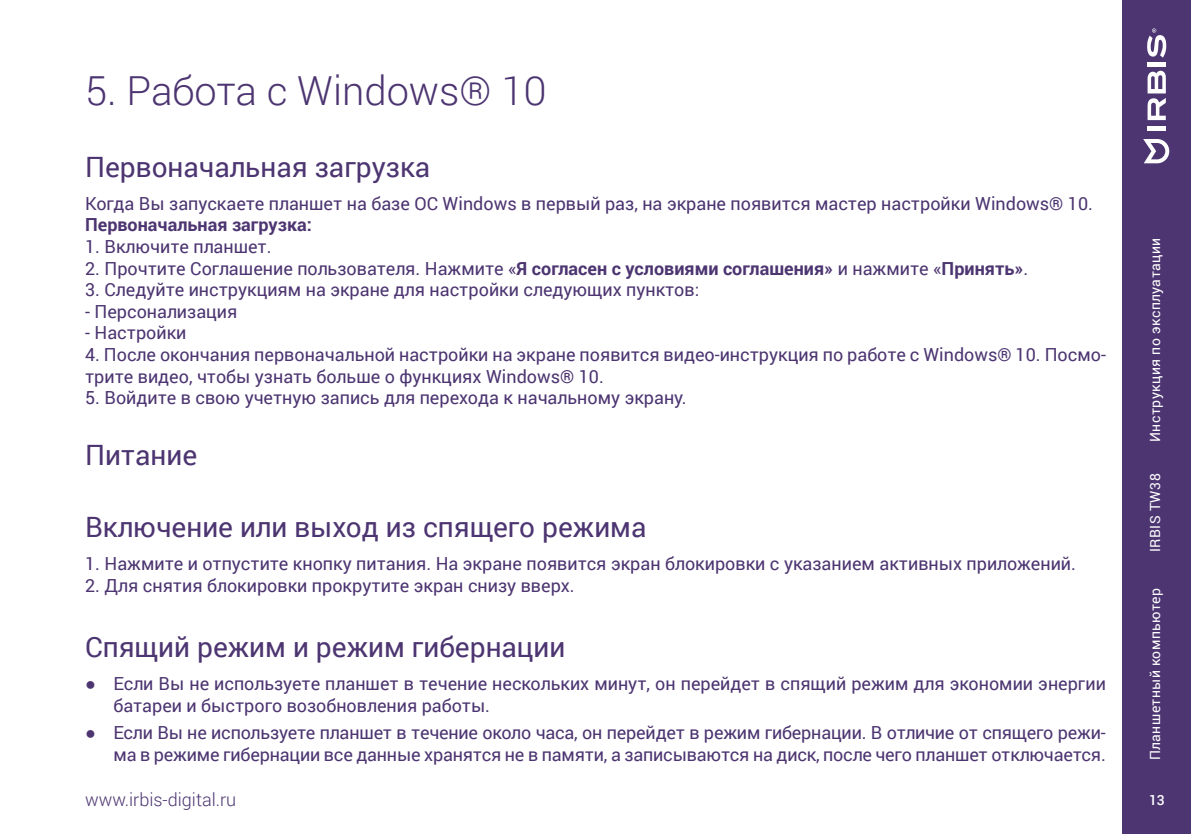
<style>
.page{position:relative;width:1191px;height:834px;background:#fff}
.page>*{position:absolute;margin:0;border:0;box-sizing:border-box;transform-origin:0 0}
.t1{font:300 40px "Roboto";color:#4c3571}
.t2{font:28px "Roboto";color:#4c3571}
.t3{font:18px/21.6px "Roboto";color:#4c3571}
.t4{font:700 18px "Roboto";color:#4c3571}
.t5{font:300 18px "Roboto";color:#4c3571}
.t6{font:14px "Roboto";letter-spacing:.03em;color:#fff}
.t7{font:500 14px "Roboto";color:#fff}
.s1{font-weight:700}
.s2{font-family:"Arial"}
</style>
<div class="page">
<div style="left:1123px;top:0;width:68px;height:833px;background:#4c3571"></div>
<svg style="left:1143px;top:139px;width:26px;height:24px"></svg>
<svg style="left:1147px;top:70px;width:18px;height:50px"></svg>
<hr style="left:1147px;top:126px;width:18px;height:4px;background:#fff">
<hr style="left:1147px;top:62px;width:18px;height:4px;background:#fff">
<svg style="left:1147px;top:28px;width:19px;height:30px"></svg>
<h1 class="t1" style="left:85px;top:63px;width:463px">5. Работа с Windows® 10</h1>
<h2 class="t2" style="left:85px;top:147px;width:347px">Первоначальная загрузка</h2>
<p class="t3" style="left:85px;top:192px;width:1009px">Когда Вы запускаете планшет на базе ОС Windows в первый раз, на экране появится мастер настройки Windows® 10.</p>
<p class="t4" style="left:85px;top:212px;width:228px">Первоначальная загрузка:</p>
<p class="t3" style="left:85px;top:235px;width:188px">1. Включите планшет.</p>
<p class="t3" style="left:85px;top:257px;width:944px">2. Прочтите Соглашение пользователя. Нажмите «<span class="s1">Я согласен с условиями соглашения»</span> и нажмите «<span class="s1">Принять»</span>.</p>
<p class="t3" style="left:85px;top:278px;width:615px">3. Следуйте инструкциям на экране для настройки следующих пунктов:</p>
<p class="t3" style="left:85px;top:300px;width:154px">- Персонализация</p>
<p class="t3" style="left:85px;top:321px;width:103px">- Настройки</p>
<p class="t3" style="left:85px;top:343px;width:1022px">4. После окончания первоначальной настройки на экране появится видео-инструкция по работе с Windows® 10. Посмо&shy;трите видео, чтобы узнать больше о функциях Windows® 10.</p>
<p class="t3" style="left:85px;top:386px;width:603px">5. Войдите в свою учетную запись для перехода к начальному экрану.</p>
<h2 class="t2" style="left:85px;top:435px;width:114px">Питание</h2>
<h2 class="t2" style="left:85px;top:507px;width:563px">Включение или выход из спящего режима</h2>
<p class="t3" style="left:85px;top:552px;width:992px">1. Нажмите и отпустите кнопку питания. На экране появится экран блокировки с указанием активных приложений.</p>
<p class="t3" style="left:85px;top:573px;width:491px">2. Для снятия блокировки прокрутите экран снизу вверх.</p>
<h2 class="t2" style="left:85px;top:627px;width:482px">Спящий режим и режим гибернации</h2>
<p class="t3" style="left:113px;top:672px;width:994px;text-indent:-28px"><span class="s2">●</span> Если Вы не используете планшет в течение нескольких минут, он перейдет в спящий режим для экономии энергии батареи и быстрого возобновления работы.</p>
<p class="t3" style="left:85px;top:721px;width:1022px;text-align:right"><span class="s2">●</span> Если Вы не используете планшет в течение около часа, он перейдет в режим гибернации. В отличие от спящего режи&shy;ма в режиме гибернации все данные хранятся не в памяти, а записываются на диск, после чего планшет отключается.</p>
<p class="t6" style="left:1145px;top:442px;width:205px;rotate:-90deg">Инструкция по эксплуатации</p>
<p class="t6" style="left:1145px;top:552px;width:80px;rotate:-90deg">IRBIS TW38</p>
<p class="t6" style="left:1145px;top:760px;width:174px;rotate:-90deg">Планшетный компьютер</p>
<p class="t5" style="left:85px;top:786px;width:153px">www.irbis-digital.ru</p>
<p class="t7" style="left:1149px;top:790px;width:17px">13</p>
</div>
